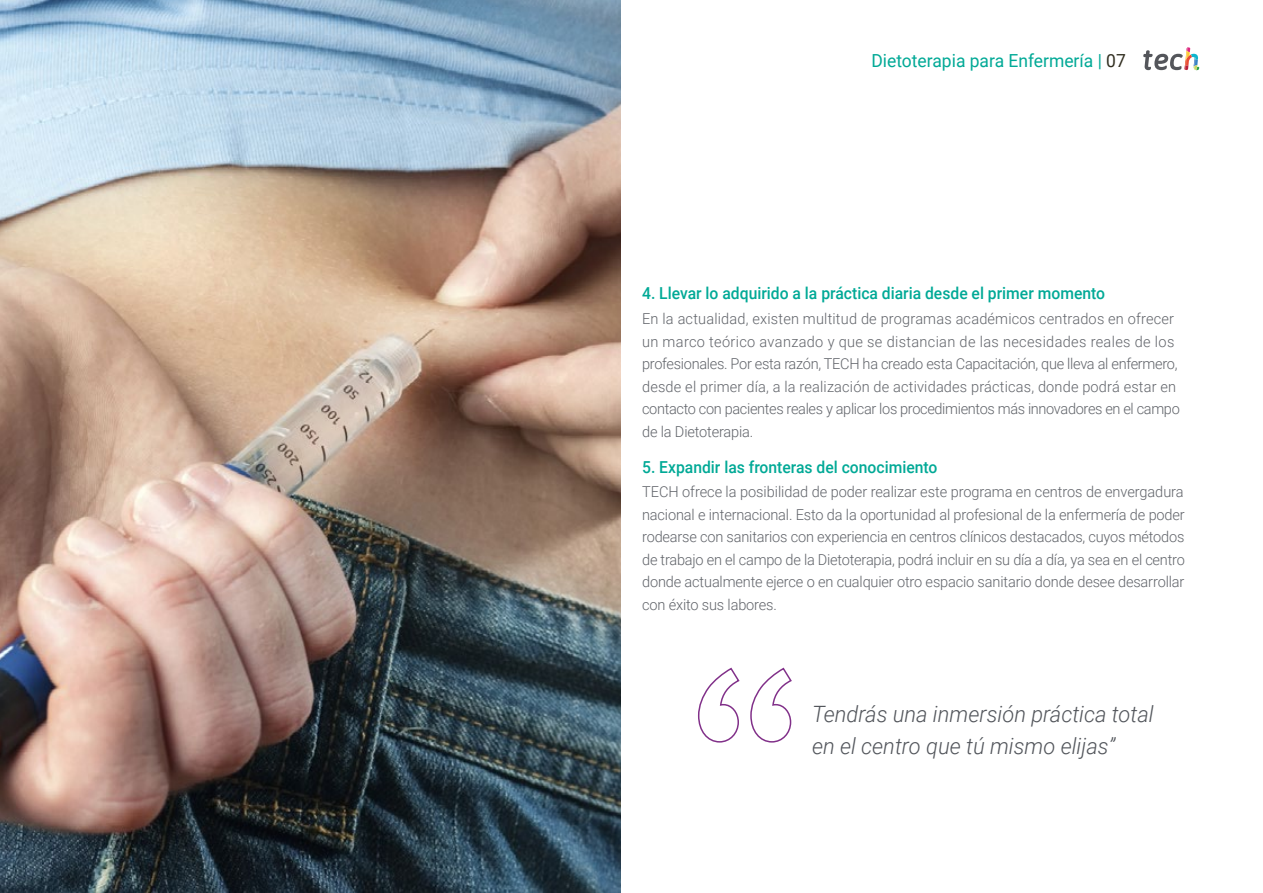
<style>
.page{position:relative;width:1263px;height:893px;background:#fff}
.page>*{position:absolute;margin:0;border:0;box-sizing:border-box;transform-origin:0 0}
.t1{font:italic 300 22.5px/31.5px "Roboto";color:#52555b}
.t2{font:18px "Roboto";color:#00a996}
.t3{font:500 16.5px "Roboto";color:#00a996;scale:.95 1}
.t4{font:300 15px/22.5px "Roboto";letter-spacing:-.01em;color:#61646a;text-align:justify}
.t5{font:300 15px/22.5px "Roboto";letter-spacing:.01em;color:#61646a}
.s1{color:#312e20}
</style>
<div class="page">
<img style="left:0;top:0;width:621px;height:893px">
<svg style="left:1143px;top:47px;width:56px;height:24px"></svg>
<svg style="left:698px;top:667px;width:94px;height:76px"></svg>
<p class="t2" style="left:871px;top:48px;width:256px">Dietoterapia para Enfermería | <span class="s1">07</span></p>
<p class="t3" style="left:642px;top:282px;width:489px">4. Llevar lo adquirido a la práctica diaria desde el primer momento</p>
<p class="t5" style="left:642px;top:307px;width:539px">En la actualidad, existen multitud de programas académicos centrados en ofrecer un marco teórico avanzado y que se distancian de las necesidades reales de los profesionales. Por esta razón, TECH ha creado esta Capacitación, que lleva al enfermero, desde el primer día, a la realización de actividades prácticas, donde podrá estar en contacto con pacientes reales y aplicar los procedimientos más innovadores en el campo de la Dietoterapia.</p>
<p class="t3" style="left:642px;top:455px;width:312px">5. Expandir las fronteras del conocimiento</p>
<p class="t4" style="left:642px;top:480px;width:544px">TECH ofrece la posibilidad de poder realizar este programa en centros de envergadura nacional e internacional. Esto da la oportunidad al profesional de la enfermería de poder rodearse con sanitarios con experiencia en centros clínicos destacados, cuyos métodos de trabajo en el campo de la Dietoterapia, podrá incluir en su día a día, ya sea en el centro donde actualmente ejerce o en cualquier otro espacio sanitario donde desee desarrollar con éxito sus labores.</p>
<h1 class="t1" style="left:812px;top:697px;width:343px">Tendrás una inmersión práctica total en el centro que tú mismo elijas”</h1>
</div>
